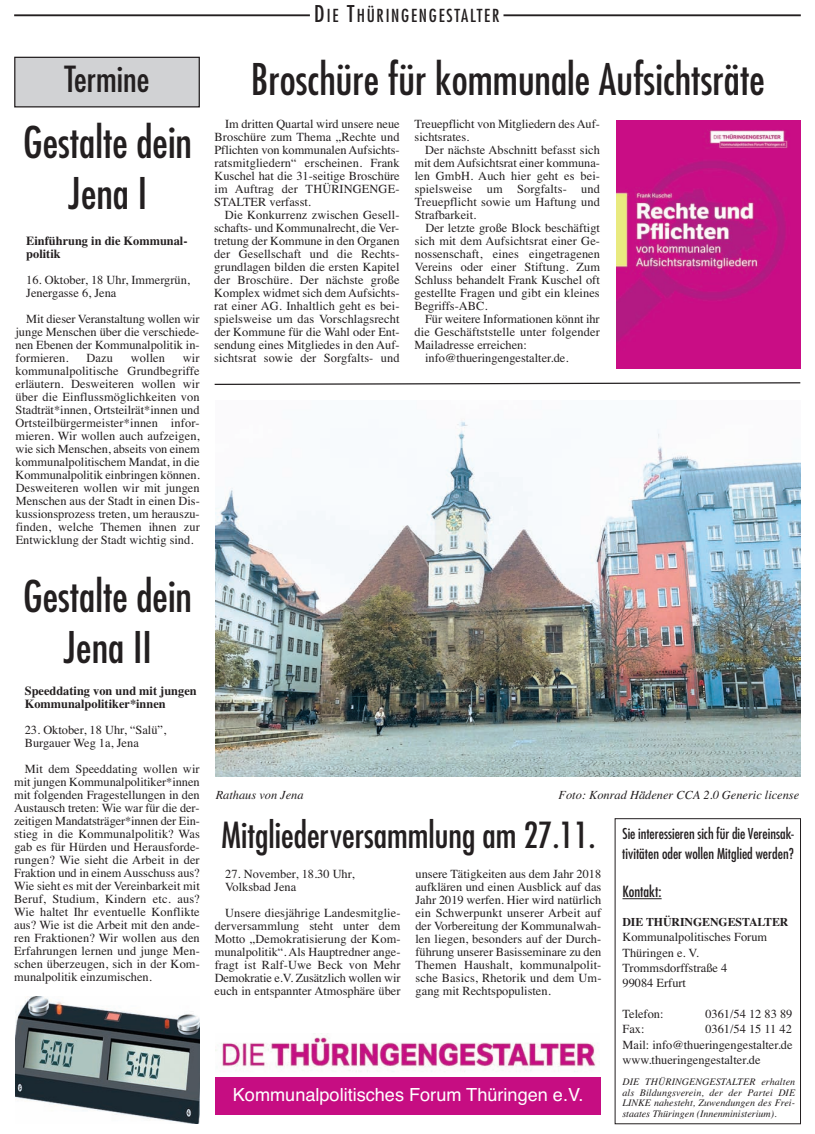
<style>
.page{position:relative;width:815px;height:1134px;background:#fff}
.page>*{position:absolute;margin:0;border:0;box-sizing:border-box;transform-origin:0 0}
.t1{font:condensed 42.5px/51px "Futura";color:#231f20;text-align:center}
.t2{font:condensed 35px "Futura";color:#231f20}
.t3{font:18.12px "Helvetica";color:#fff}
.t4{font:condensed 17.5px "Futura";letter-spacing:.1em;color:#231f20}
.t5{font:condensed 15px "Futura";color:#231f20}
.t6{font:condensed 14.62px/19.8px "Futura";color:#231f20}
.t7{font:12.38px/13px "Times";color:#231f20;text-align:justify}
.t8{font:700 12.38px/13px "Times";color:#231f20}
.t9{font:italic 12.38px "Times";color:#231f20}
.t10{font:700 11.88px "Times";letter-spacing:-.005em;color:#231f20}
.t11{font:italic 10px/10.5px "Times";letter-spacing:.005em;color:#231f20;text-align:justify}
.s1{font-size:22.5px}
</style>
<div class="page">
<hr style="left:14px;top:14px;width:296px;height:2px;background:#231f20">
<hr style="left:503px;top:14px;width:298px;height:2px;background:#231f20">
<div style="left:15px;top:57px;width:184px;height:50px;background:#d1d2d4"></div>
<div style="left:14px;top:57px;width:186px;height:50px;border:1px solid #231f20"></div>
<img style="left:617px;top:120px;width:184px;height:248px">
<img style="left:216px;top:419px;width:584px;height:357px">
<svg style="left:214px;top:382px;width:587px;height:3px"></svg>
<img style="left:16px;top:996px;width:184px;height:128px">
<img style="left:216px;top:1037px;width:380px;height:35px">
<div style="left:615px;top:818px;width:186px;height:306px;border:1px solid #231f20"></div>
<hr style="left:622px;top:898px;width:40px;height:1px;background:#231f20">
<div style="left:215px;top:1077px;width:385px;height:38px;background:#c60d82"></div>
<p class="t4" style="left:314px;top:8px;width:187px"><span class="s1">D</span>IE <span class="s1">T</span>HÜRINGENGESTALTER</p>
<p class="t2" style="left:65px;top:63px;width:86px">Termine</p>
<p class="t1" style="left:251px;top:56px;width:516px">Broschüre für kommunale Aufsichtsräte</p>
<p class="t1" style="left:23px;top:119px;width:170px">Gestalte dein<br>Jena I</p>
<p class="t8" style="left:26px;top:234px;width:163px">Einführung in die Kommunal&shy;politik</p>
<p class="t7" style="left:26px;top:273px;width:165px">16. Oktober, 18 Uhr, Immergrün,<br>Jenergasse 6, Jena</p>
<p class="t7" style="left:16px;top:312px;width:186px;text-indent:11px">Mit dieser Veranstaltung wollen wir junge Menschen über die verschiede&shy;nen Ebenen der Kommunalpolitik in&shy;formieren.</p>
<p class="t7" style="left:86px;top:351px;width:28px">Dazu</p>
<p class="t7" style="left:131px;top:351px;width:36px">wollen</p>
<p class="t7" style="left:16px;top:351px;width:186px;text-indent:167px">wir kommunalpolitische Grundbegriffe erläutern. Desweiteren wollen wir über die Einflussmöglichkeiten von Stadträt*innen, Ortsteilrät*innen und Ortsteilbürgermeister*innen infor&shy;mieren. Wir wollen auch aufzeigen, wie sich Menschen, abseits von einem kommunalpolitischem Mandat, in die Kommunalpolitik einbringen können.<br>Desweiteren wollen wir mit jungen Menschen aus der Stadt in einen Dis&shy;kussionsprozess treten, um herauszu&shy;finden, welche Themen ihnen zur Entwicklung der Stadt wichtig sind.</p>
<p class="t1" style="left:23px;top:573px;width:170px">Gestalte dein<br>Jena II</p>
<p class="t8" style="left:25px;top:684px;width:173px">Speeddating von und mit jungen<br>Kommunalpolitiker*innen</p>
<p class="t7" style="left:25px;top:723px;width:143px">23. Oktober, 18 Uhr, “Salü”,<br>Burgauer Weg 1a, Jena</p>
<p class="t7" style="left:14px;top:762px;width:187px;text-indent:11px">Mit dem Speeddating wollen wir mit jungen Kommunalpolitiker*innen mit folgenden Fragestellungen in den Austausch treten: Wie war für die der&shy;zeitigen Mandatsträger*innen der Ein&shy;stieg in die Kommunalpolitik? Was gab es für Hürden und Herausforde&shy;rungen? Wie sieht die Arbeit in der Fraktion und in einem Ausschuss aus?<br>Wie sieht es mit der Vereinbarkeit mit Beruf, Studium, Kindern etc. aus?<br>Wie haltet Ihr eventuelle Konflikte aus? Wie ist die Arbeit mit den ande&shy;ren Fraktionen? Wir wollen aus den Erfahrungen lernen und junge Men&shy;schen überzeugen, sich in der Kom&shy;munalpolitik einzumischen.</p>
<p class="t7" style="left:225px;top:118px;width:176px">Im dritten Quartal wird unsere neue</p>
<p class="t7" style="left:214px;top:131px;width:187px">Broschüre zum Thema „Rechte und</p>
<p class="t7" style="left:214px;top:144px;width:187px">Pflichten von kommunalen Aufsichts-</p>
<p class="t7" style="left:214px;top:157px;width:187px">ratsmitgliedern“ erscheinen. Frank</p>
<p class="t7" style="left:214px;top:170px;width:187px">Kuschel hat die 31-seitige Broschüre</p>
<p class="t7" style="left:214px;top:183px;width:187px">im Auftrag der THÜRINGENGE-</p>
<p class="t7" style="left:214px;top:196px;width:98px">STALTER verfasst.</p>
<p class="t7" style="left:225px;top:209px;width:176px">Die Konkurrenz zwischen Gesell-</p>
<p class="t7" style="left:214px;top:222px;width:187px">schafts- und Kommunalrecht, die Ver-</p>
<p class="t7" style="left:214px;top:235px;width:187px">tretung der Kommune in den Organen</p>
<p class="t7" style="left:214px;top:248px;width:187px">der Gesellschaft und die Rechts-</p>
<p class="t7" style="left:214px;top:261px;width:187px">grundlagen bilden die ersten Kapitel</p>
<p class="t7" style="left:214px;top:274px;width:187px">der Broschüre. Der nächste große</p>
<p class="t7" style="left:214px;top:287px;width:187px">Komplex widmet sich dem Aufsichts-</p>
<p class="t7" style="left:214px;top:300px;width:187px">rat einer AG. Inhaltlich geht es bei-</p>
<p class="t7" style="left:214px;top:313px;width:187px">spielsweise um das Vorschlagsrecht</p>
<p class="t7" style="left:214px;top:326px;width:187px">der Kommune für die Wahl oder Ent-</p>
<p class="t7" style="left:214px;top:339px;width:187px">sendung eines Mitgliedes in den Auf-</p>
<p class="t7" style="left:214px;top:352px;width:187px">sichtsrat sowie der Sorgfalts- und</p>
<p class="t7" style="left:415px;top:118px;width:187px">Treuepflicht von Mitgliedern des Auf-</p>
<p class="t7" style="left:415px;top:131px;width:56px">sichtsrates.</p>
<p class="t7" style="left:425px;top:144px;width:176px">Der nächste Abschnitt befasst sich</p>
<p class="t7" style="left:415px;top:157px;width:187px">mit dem Aufsichtsrat einer kommuna-</p>
<p class="t7" style="left:415px;top:170px;width:187px">len GmbH. Auch hier geht es bei-</p>
<p class="t7" style="left:415px;top:183px;width:187px">spielsweise um Sorgfalts- und</p>
<p class="t7" style="left:415px;top:196px;width:187px">Treuepflicht sowie um Haftung und</p>
<p class="t7" style="left:415px;top:209px;width:63px">Strafbarkeit.</p>
<p class="t7" style="left:425px;top:222px;width:176px">Der letzte große Block beschäftigt</p>
<p class="t7" style="left:415px;top:235px;width:187px">sich mit dem Aufsichtsrat einer Ge-</p>
<p class="t7" style="left:415px;top:248px;width:187px">nossenschaft, eines eingetragenen</p>
<p class="t7" style="left:415px;top:261px;width:187px">Vereins oder einer Stiftung. Zum</p>
<p class="t7" style="left:415px;top:274px;width:187px">Schluss behandelt Frank Kuschel oft</p>
<p class="t7" style="left:415px;top:287px;width:187px">gestellte Fragen und gibt ein kleines</p>
<p class="t7" style="left:414px;top:300px;width:74px">Begriffs-ABC.</p>
<p class="t7" style="left:425px;top:313px;width:176px">Für weitere Informationen könnt ihr</p>
<p class="t7" style="left:414px;top:326px;width:187px">die Geschäftststelle unter folgender</p>
<p class="t7" style="left:414px;top:339px;width:114px">Mailadresse erreichen:</p>
<p class="t7" style="left:425px;top:352px;width:145px">info@thueringengestalter.de.</p>
<p class="t9" style="left:216px;top:787px;width:89px">rathaus von Jena</p>
<p class="t9" style="left:559px;top:787px;width:242px">Foto: Konrad hä̈dener CCa 2.0 generic license</p>
<p class="t2" style="left:221px;top:819px;width:376px">Mitgliederversammlung am 27.11.</p>
<p class="t6" style="left:622px;top:825px;width:174px">Sie interessieren sich für die Vereinsak&shy;tivitäten oder wollen Mitglied werden?</p>
<p class="t5" style="left:622px;top:885px;width:41px">Kontakt:</p>
<p class="t10" style="left:622px;top:915px;width:167px">DIE THÜRINGENGESTALTER</p>
<p class="t7" style="left:622px;top:929px;width:146px;line-height:15.4px;text-align:left">Kommunalpolitisches Forum<br>Thüringen e. V.<br>Trommsdorffstraße 4<br>99084 Erfurt</p>
<p class="t7" style="left:622px;top:1007px;width:43px">Telefon:</p>
<p class="t7" style="left:705px;top:1007px;width:88px">0361/54 12 83 89</p>
<p class="t7" style="left:622px;top:1023px;width:24px">Fax:</p>
<p class="t7" style="left:415px;top:867px;width:188px">unsere Tätigkeiten aus dem Jahr 2018 aufklären und einen Ausblick auf das Jahr 2019 werfen. Hier wird natürlich ein Schwerpunkt unserer Arbeit auf der Vorbereitung der Kommunalwah&shy;len liegen, besonders auf der Durch&shy;führung unserer Basisseminare zu den Themen Haushalt, kommunalpolit&shy;sche Basics, Rhetorik und dem Um&shy;gang mit Rechtspopulisten.</p>
<p class="t7" style="left:225px;top:867px;width:131px">27. November, 18.30 Uhr,<br>Volksbad Jena</p>
<p class="t7" style="left:215px;top:906px;width:187px;text-indent:11px">Unsere diesjährige Landesmitglie&shy;derversammlung steht unter dem Motto „Demokratisierung der Kom&shy;munalpolitik“. Als Hauptredner ange&shy;fragt ist Ralf-Uwe Beck von Mehr Demokratie e.V. Zusätzlich wollen wir euch in entspannter Atmosphäre über</p>
<p class="t7" style="left:622px;top:1021px;width:172px;line-height:15.4px;text-indent:83px">0361/54 15 11 42<br>Mail: info@thueringengestalter.de www.thueringengestalter.de</p>
<p class="t11" style="left:622px;top:1076px;width:174px">Die ThüringengesTalTer erhalten als Bildungsverein, der der Partei Die linKe nahesteht, Zuwendungen des Frei&shy;staates Thüringen (innenministerium).</p>
<p class="t3" style="left:233px;top:1084px;width:352px">Kommunalpolitisches Forum Thüringen e.V.</p>
</div>
